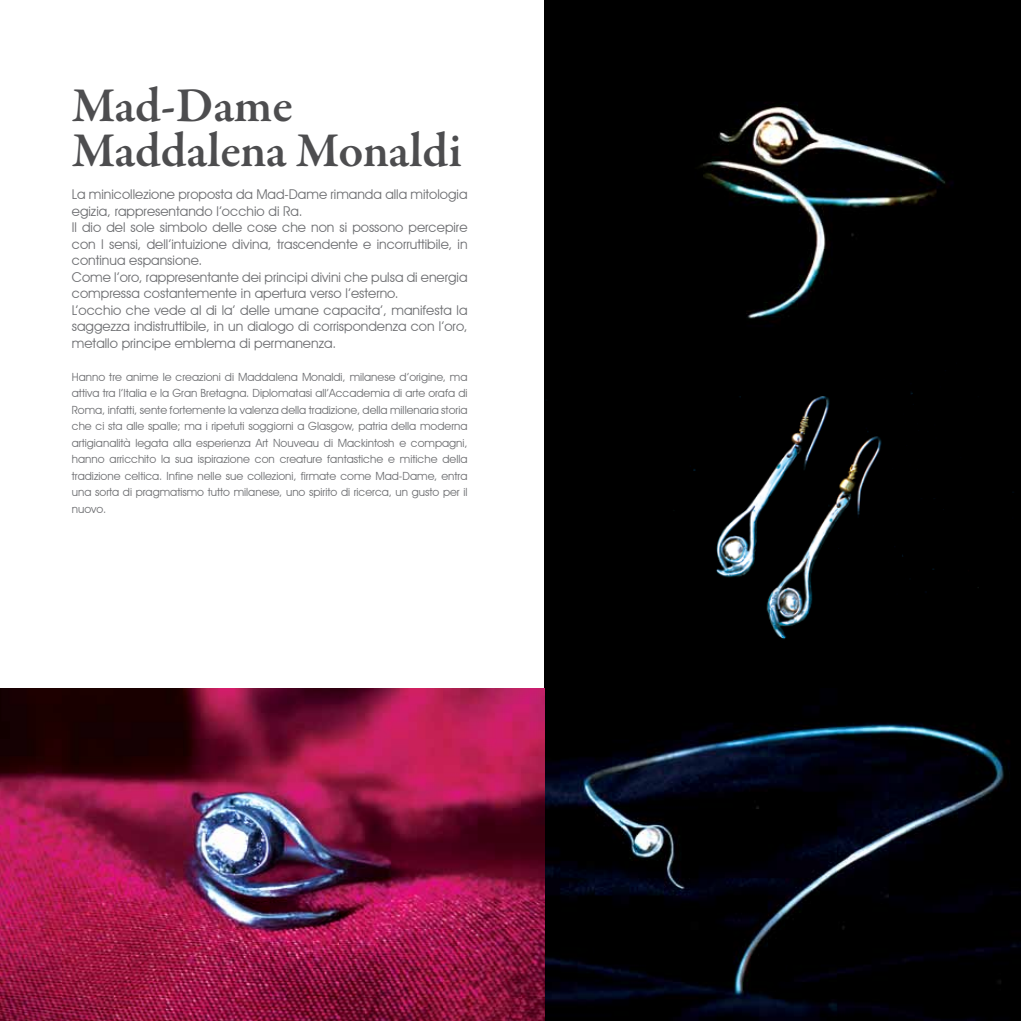
<style>
.page{position:relative;width:1021px;height:1021px;background:#fff}
.page>*{position:absolute;margin:0;border:0;box-sizing:border-box;transform-origin:0 0}
.t1{font:600 49.5px/45px "Garamond Premr Pro";letter-spacing:-.005em;color:#4d4d4f}
.t2{font:13.5px/16.5px "Avant Garde IT Cby BT";color:#6d6e71}
.t3{font:11.25px/16.5px "Avant Garde IT Cby BT";color:#6d6e71;text-align:justify}
</style>
<div class="page">
<div style="left:545px;top:0;width:475px;height:356px;background:#000"></div>
<img style="left:545px;top:356px;width:475px;height:664px">
<img style="left:0;top:688px;width:545px;height:332px">
<img style="left:0;top:688px;width:1px;height:311px">
<h1 class="t1" style="left:72px;top:84px;width:391px">Mad-Dame<br>Maddalena Monaldi</h1>
<p class="t2" style="left:72px;top:186px;width:397px">La minicollezione proposta da Mad-Dame rimanda alla mitologia egizia, rappresentando l’occhio di Ra.<br>Il dio del sole simbolo delle cose che non si possono percepire con I sensi, dell’intuizione divina, trascendente e incorruttibile, in continua espansione.<br>Come l’oro, rappresentante dei principi divini che pulsa di energia compressa costantemente in apertura verso l’esterno.<br>L’occhio che vede al di la’ delle umane capacita’, manifesta la saggezza indistruttibile, in un dialogo di corrispondenza con l’oro, metallo principe emblema di permanenza.</p>
<p class="t3" style="left:72px;top:368px;width:397px">Hanno tre anime le creazioni di Maddalena Monaldi, milanese d’origine, ma attiva tra l’Italia e la Gran Bretagna. Diplomatasi all’Accademia di arte orafa di Roma, infatti, sente fortemente la valenza della tradizione, della millenaria storia che ci sta alle spalle; ma i ripetuti soggiorni a Glasgow, patria della moderna artigianalità legata alla esperienza Art Nouveau di Mackintosh e compagni, hanno arricchito la sua ispirazione con creature fantastiche e mitiche della tradizione celtica. Infine nelle sue collezioni, firmate come Mad-Dame, entra una sorta di pragmatismo tutto milanese, uno spirito di ricerca, un gusto per il nuovo.</p>
</div>
